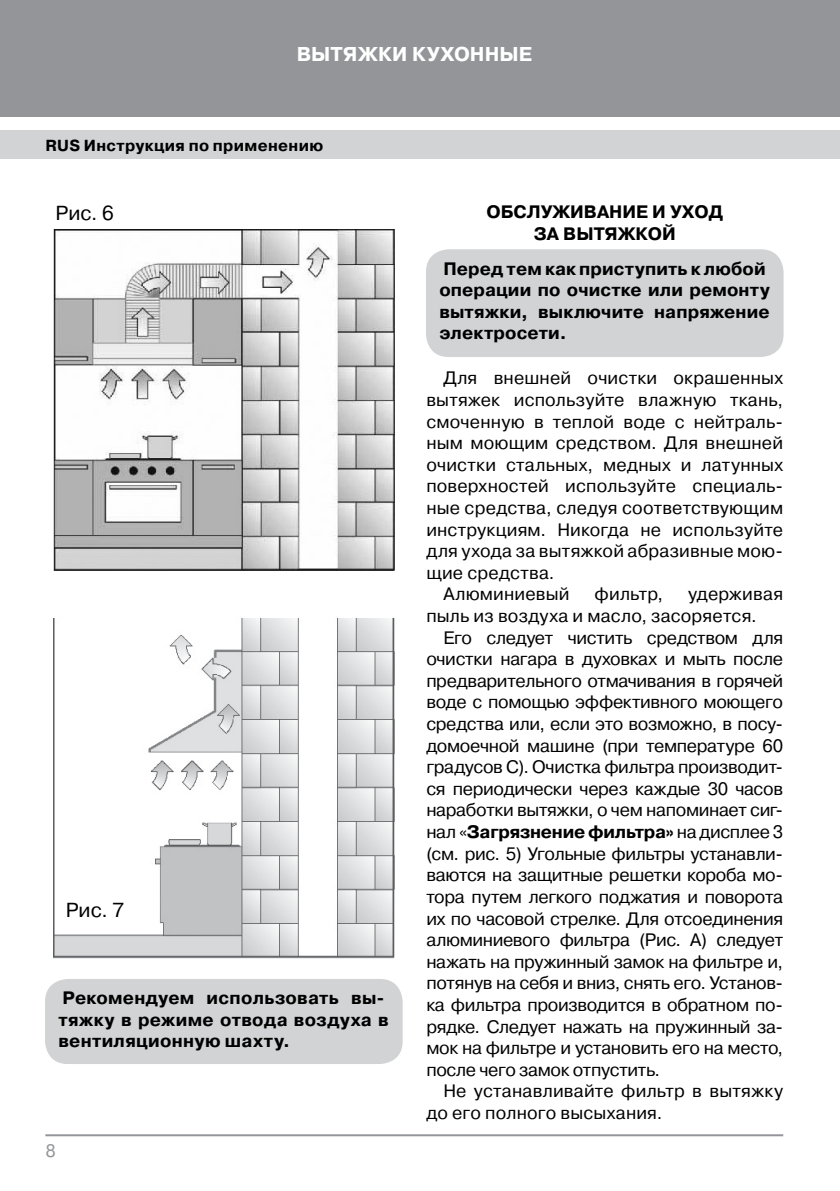
<style>
.page{position:relative;width:840px;height:1191px;background:#fff}
.page>*{position:absolute;margin:0;border:0;box-sizing:border-box;transform-origin:0 0}
.t1{font:20.2px "Pragmatica C";letter-spacing:.005em;color:#000}
.t2{font:700 20px "Pragmatica C";letter-spacing:.005em;color:#fff}
.t3{font:18px/21.6px "Pragmatica C";letter-spacing:.01em;color:#000}
.t4{font:700 18px/21.6px "Pragmatica C";letter-spacing:.01em;color:#000}
.t5{font:18px "Pragmatica C";color:#939598}
.t6{font:700 16px "Pragmatica C";letter-spacing:.02em;color:#000}
.s1{font-weight:700}
</style>
<div class="page">
<div style="left:0;top:0;width:839px;height:116px;background:#939598"></div>
<div style="left:0;top:130px;width:839px;height:29px;background:#d1d3d4"></div>
<hr style="left:45px;top:1134px;width:737px;height:2px;background:#939598">
<hr style="left:839px;top:0;width:1px;height:116px;background:#939598">
<img style="left:53px;top:229px;width:341px;height:341px">
<img style="left:54px;top:618px;width:340px;height:340px">
<div style="left:45px;top:979px;width:357px;height:85px;background:#d1d3d4;border-radius:23px"></div>
<div style="left:426px;top:249px;width:357px;height:108px;background:#d1d3d4;border-radius:23px"></div>
<p class="t2" style="left:296px;top:43px;width:236px">ВЫТЯЖКИ КУХОННЫЕ</p>
<p class="t6" style="left:45px;top:136px;width:279px">RUS Инструкция по применению</p>
<p class="t1" style="left:55px;top:202px;width:60px">Рис. 6</p>
<p class="t1" style="left:66px;top:898px;width:60px">Рис. 7</p>
<p class="t4" style="left:58px;top:987px;width:331px">Рекомендуем использовать вы&shy;тяжку в режиме отвода воздуха в вентиляционную шахту.</p>
<p class="t5" style="left:45px;top:1140px;width:12px">8</p>
<p class="t4" style="left:486px;top:201px;width:238px;text-align:center">ОБСЛУЖИВАНИЕ И УХОД<br>ЗА ВЫТЯЖКОЙ</p>
<p class="t4" style="left:439px;top:258px;width:331px">Перед тем как приступить к любой операции по очистке или ремонту вытяжки, выключите напряжение электросети.</p>
<p class="t3" style="left:443px;top:367px;width:341px">Для внешней очистки окрашенных</p>
<p class="t3" style="left:426px;top:389px;width:358px">вытяжек используйте влажную ткань,</p>
<p class="t3" style="left:426px;top:410px;width:358px">смоченную в теплой воде с нейтраль-</p>
<p class="t3" style="left:426px;top:432px;width:358px">ным моющим средством. Для внешней</p>
<p class="t3" style="left:426px;top:454px;width:358px">очистки стальных, медных и латунных</p>
<p class="t3" style="left:426px;top:475px;width:358px">поверхностей используйте специаль-</p>
<p class="t3" style="left:426px;top:497px;width:358px">ные средства, следуя соответствующим</p>
<p class="t3" style="left:426px;top:518px;width:358px">инструкциям. Никогда не используйте</p>
<p class="t3" style="left:426px;top:540px;width:358px">для ухода за вытяжкой абразивные мою-</p>
<p class="t3" style="left:426px;top:562px;width:129px">щие средства.</p>
<p class="t3" style="left:443px;top:583px;width:127px">Алюминиевый</p>
<p class="t3" style="left:594px;top:583px;width:70px">фильтр,</p>
<p class="t3" style="left:426px;top:583px;width:358px;text-indent:262px">удерживая пыль из воздуха и масло, засоряется.</p>
<p class="t3" style="left:426px;top:626px;width:358px;text-align:justify;text-indent:17px">Его следует чистить средством для очистки нагара в духовках и мыть после предварительного отмачивания в горячей воде с помощью эффективного моющего средства или, если это возможно, в посу&shy;домоечной машине (при температуре 60 градусов С). Очистка фильтра производит&shy;ся периодически через каждые 30 часов наработки вытяжки, о чем напоминает сиг&shy;нал «<span class="s1">Загрязнение фильтра»</span> на дисплее 3 (см. рис. 5) Угольные фильтры устанавли&shy;ваются на защитные решетки короба мо&shy;тора путем легкого поджатия и поворота их по часовой стрелке. Для отсоединения алюминиевого фильтра (Рис. А) следует нажать на пружинный замок на фильтре и, потянув на себя и вниз, снять его. Установ&shy;ка фильтра производится в обратном по&shy;рядке. Следует нажать на пружинный за&shy;мок на фильтре и установить его на место, после чего замок отпустить.</p>
<p class="t3" style="left:426px;top:1080px;width:358px;text-indent:17px">Не устанавливайте фильтр в вытяжку до его полного высыхания.</p>
</div>
